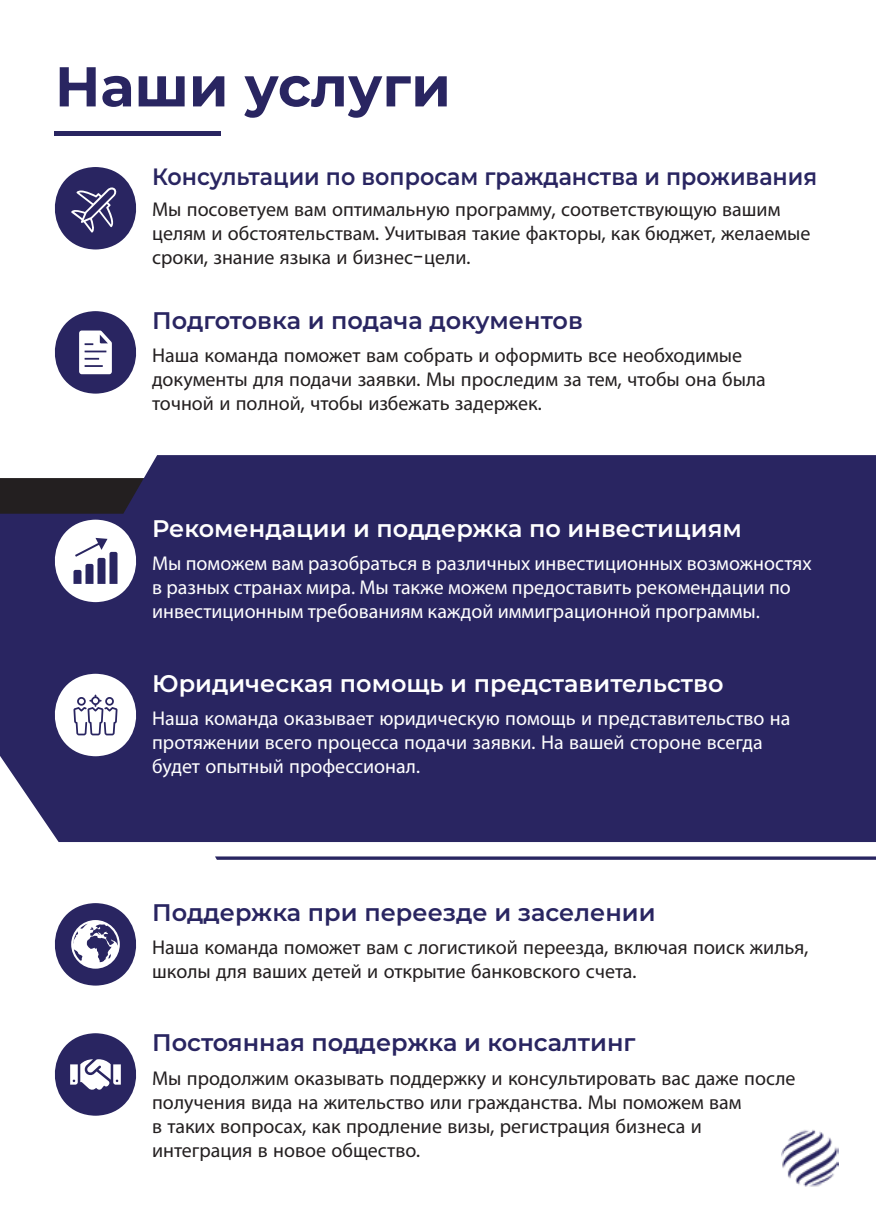
<style>
.page{position:relative;width:876px;height:1225px;background:#fff}
.page>*{position:absolute;margin:0;border:0;box-sizing:border-box;transform-origin:0 0}
.t1{font:700 56px "Montserrat";color:#292561}
.t2{font:600 24px "Montserrat";color:#292561}
.t3{font:600 24px "Montserrat";color:#fff}
.t4{font:600 23.6px "Montserrat";color:#292561;scale:.94 1}
.t5{font:20px/24px "Myriad Pro";color:#231f20}
.t6{font:20px/24px "Myriad Pro";color:#fff}
.s1{font-family:"Poppins"}
</style>
<div class="page">
<div style="left:0;top:455px;width:876px;height:387px;background:#292561"></div>
<svg style="left:215px;top:856px;width:661px;height:4px"></svg>
<div style="left:55px;top:131px;width:166px;height:5px;background:#292561"></div>
<svg style="left:54px;top:167px;width:83px;height:82px"></svg>
<svg style="left:54px;top:311px;width:83px;height:82px"></svg>
<svg style="left:0;top:478px;width:491px;height:124px"></svg>
<svg style="left:41px;top:674px;width:109px;height:82px"></svg>
<svg style="left:54px;top:903px;width:83px;height:82px"></svg>
<svg style="left:54px;top:1033px;width:83px;height:82px"></svg>
<img style="left:781px;top:1130px;width:58px;height:57px">
<h1 class="t1" style="left:55px;top:49px;width:398px">Наши услуги</h1>
<p class="t4" style="left:152px;top:160px;width:709px">Консультации по вопросам гражданства и проживания</p>
<p class="t5" style="left:152px;top:197px;width:660px">Мы посоветуем вам оптимальную программу<span class="s1">,</span> соответствующую вашим целям и обстоятельствам<span class="s1">.</span> Учитывая такие факторы<span class="s1">,</span> как бюджет<span class="s1">,</span> желаемые сроки<span class="s1">,</span> знание языка и бизнес<span class="s1">-</span>цели<span class="s1">.</span></p>
<p class="t2" style="left:152px;top:304px;width:432px">Подготовка и подача документов</p>
<p class="t5" style="left:152px;top:343px;width:615px">Наша команда поможет вам собрать и оформить все необходимые документы для подачи заявки<span class="s1">.</span> Мы проследим за тем<span class="s1">,</span> чтобы она была точной и полной<span class="s1">,</span> чтобы избежать задержек<span class="s1">.</span></p>
<p class="t3" style="left:152px;top:513px;width:591px">Рекомендации и поддержка по инвестициям</p>
<p class="t6" style="left:152px;top:551px;width:661px">Мы поможем вам разобраться в различных инвестиционных возможностях в разных странах мира. Мы также можем предоставить рекомендации по инвестиционным требованиям каждой иммиграционной программы.</p>
<p class="t3" style="left:152px;top:667px;width:573px">Юридическая помощь и представительство</p>
<p class="t6" style="left:152px;top:706px;width:640px">Наша команда оказывает юридическую помощь и представительство на протяжении всего процесса подачи заявки<span class="s1">.</span> На вашей стороне всегда будет опытный профессионал<span class="s1">.</span></p>
<p class="t2" style="left:152px;top:896px;width:505px">Поддержка при переезде и заселении</p>
<p class="t5" style="left:152px;top:935px;width:658px">Наша команда поможет вам с логистикой переезда<span class="s1">,</span> включая поиск жилья<span class="s1">, </span>школы для ваших детей и открытие банковского счета<span class="s1">.</span></p>
<p class="t2" style="left:152px;top:1026px;width:485px">Постоянная поддержка и консалтинг</p>
<p class="t5" style="left:152px;top:1065px;width:645px">Мы продолжим оказывать поддержку и консультировать вас даже после получения вида на жительство или гражданства<span class="s1">.</span> Мы поможем вам<br>в таких вопросах<span class="s1">,</span> как продление визы<span class="s1">,</span> регистрация бизнеса и интеграция в новое общество<span class="s1">.</span></p>
</div>
